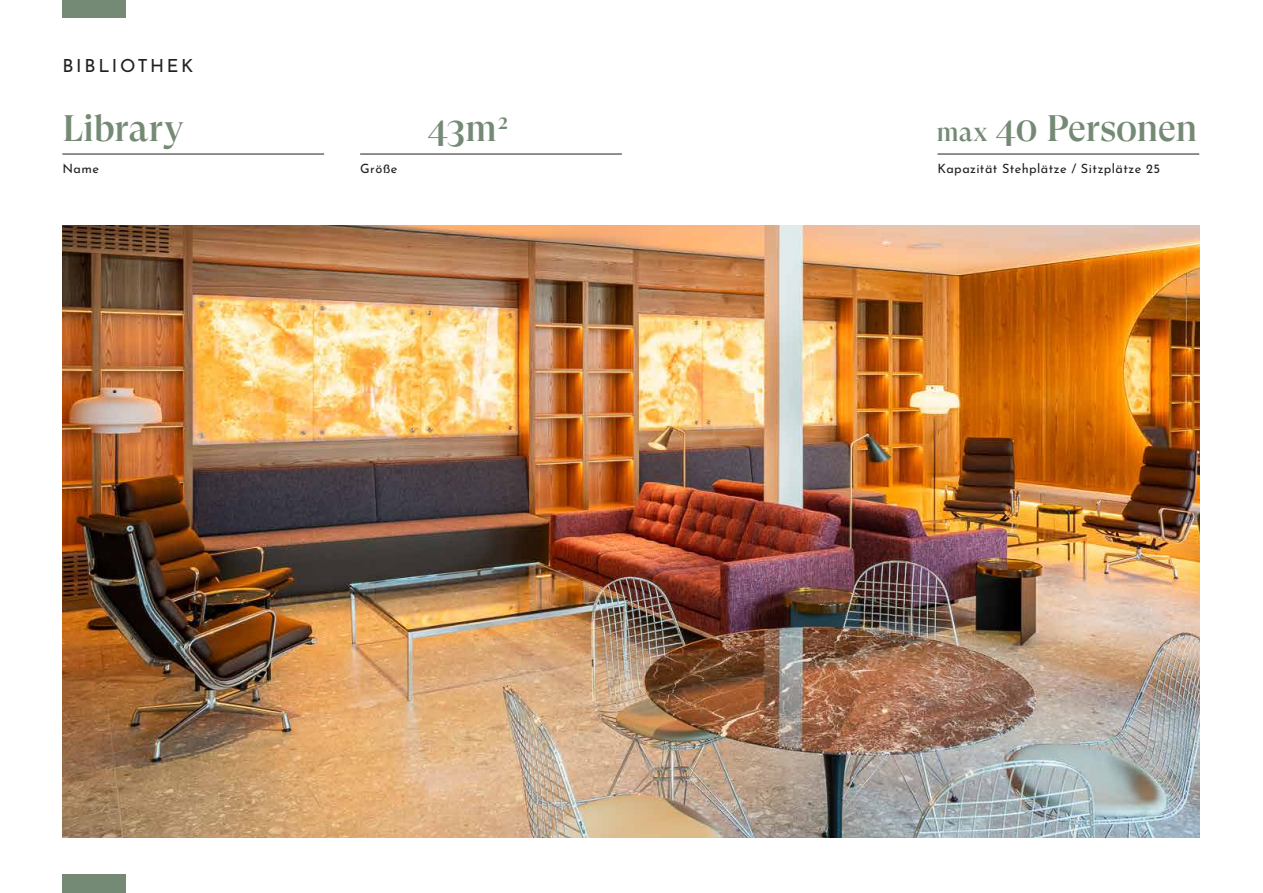
<style>
.page{position:relative;width:1263px;height:893px;background:#fff}
.page>*{position:absolute;margin:0;border:0;box-sizing:border-box;transform-origin:0 0}
.t1{font:500 37.5px "GT Super Display";letter-spacing:-.01em;color:#758a74}
.t2{font:18px "Josefin Sans";letter-spacing:.15em;color:#231f20}
.t3{font:12.75px "Josefin Sans";letter-spacing:.03em;color:#231f20}
.s1{font-size:26.4px}
</style>
<div class="page">
<img style="left:62px;top:225px;width:1137px;height:612px">
<div style="left:62px;top:0;width:64px;height:18px;background:#758a74"></div>
<div style="left:62px;top:875px;width:64px;height:18px;background:#758a74"></div>
<hr style="left:62px;top:154px;width:262px;height:1px;background:#231f20">
<hr style="left:360px;top:154px;width:262px;height:1px;background:#231f20">
<hr style="left:937px;top:154px;width:262px;height:1px;background:#231f20">
<h2 class="t2" style="left:62px;top:52px;width:132px">BIBLIOTHEK</h2>
<h1 class="t1" style="left:62px;top:108px;width:123px">Library</h1>
<h1 class="t1" style="left:936px;top:108px;width:263px"><span class="s1">max</span> 40 Personen</h1>
<h1 class="t1" style="left:428px;top:108px;width:82px">43m<sup>2</sup></h1>
<p class="t3" style="left:62px;top:159px;width:38px">Name</p>
<p class="t3" style="left:360px;top:159px;width:39px">Größe</p>
<p class="t3" style="left:937px;top:159px;width:224px">Kapazität Stehplätze / Sitzplätze 25</p>
</div>
